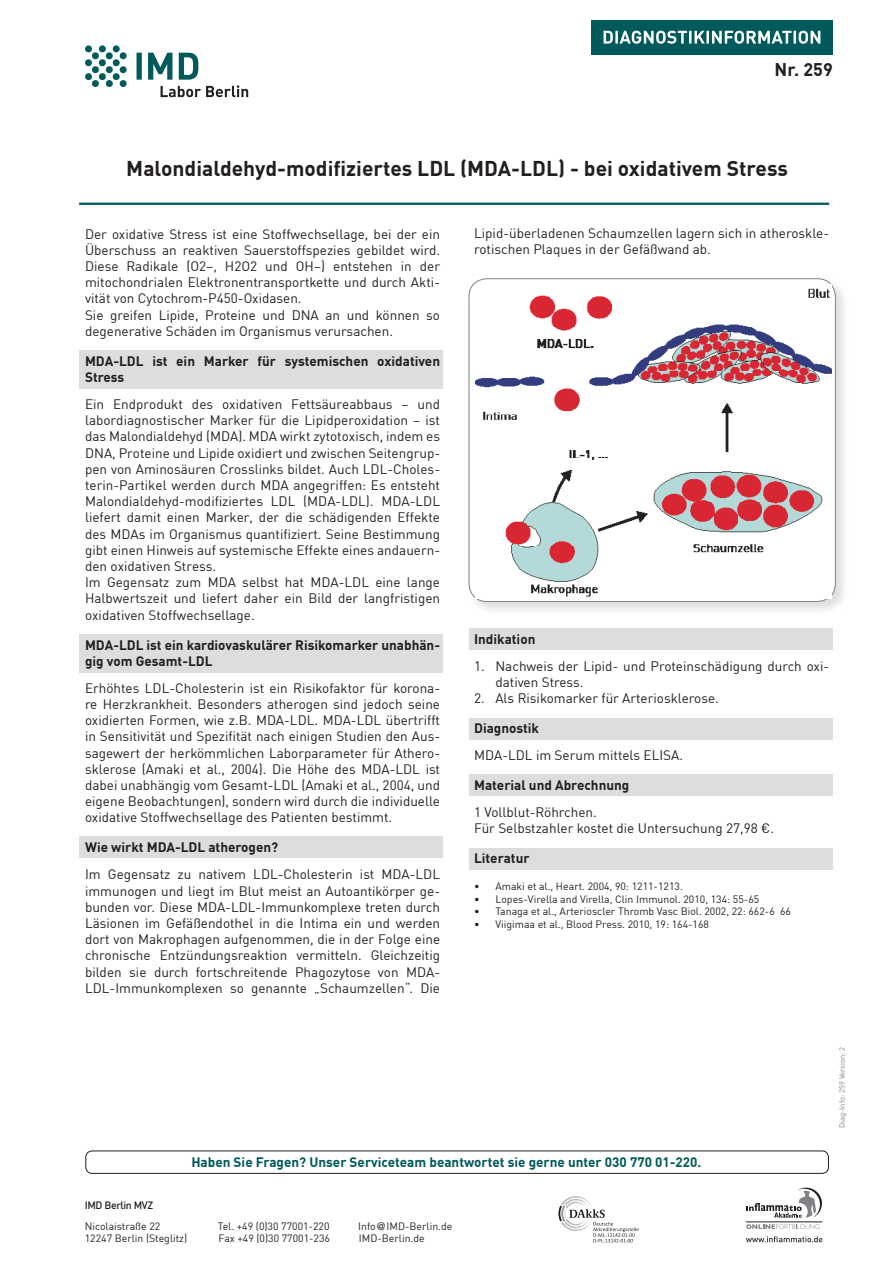
<style>
.page{position:relative;width:893px;height:1263px;background:#fff}
.page>*{position:absolute;margin:0;border:0;box-sizing:border-box;transform-origin:0 0}
.t1{font:700 21px "DIN Offc";color:#231f20}
.t2{font:700 18px "DIN Offc";color:#231f20}
.Literaturhinweise{font:13.5px/16.2px "DIN Offc";color:#231f20;text-align:justify}
.Literaturhinweise-2{font:700 13.5px/16.2px "DIN Offc";color:#231f20}
.t3{font:700 13.5px "DIN Offc";color:#00595a}
.Literaturhinweise-3{font:10.5px "DIN Offc";color:#231f20}
.t4{font:500 10.5px "DIN Offc";letter-spacing:-.035em;color:#231f20}
.t5{font:7.5px "DIN Offc";color:#808285}
.s1{font-family:"Helvetica"}
</style>
<div class="page">
<div style="left:469px;top:629px;width:363px;height:21px;background:#dcdddf"></div>
<div style="left:469px;top:718px;width:363px;height:22px;background:#dcdddf"></div>
<div style="left:469px;top:774px;width:363px;height:21px;background:#dcdddf"></div>
<div style="left:79px;top:836px;width:364px;height:22px;background:#dcdddf"></div>
<div style="left:469px;top:848px;width:363px;height:22px;background:#dcdddf"></div>
<div style="left:79px;top:350px;width:364px;height:38px;background:#dcdddf"></div>
<div style="left:79px;top:634px;width:364px;height:38px;background:#dcdddf"></div>
<div style="left:591px;top:20px;width:242px;height:34px;background:#00595a"></div>
<svg style="left:604px;top:31px;width:216px;height:13px"></svg>
<svg style="left:137px;top:53px;width:111px;height:44px"></svg>
<svg style="left:85px;top:45px;width:42px;height:42px"></svg>
<svg style="left:558px;top:1196px;width:81px;height:46px"></svg>
<svg style="left:746px;top:1236px;width:76px;height:6px"></svg>
<svg style="left:746px;top:1188px;width:76px;height:30px"></svg>
<svg style="left:746px;top:1224px;width:74px;height:5px"></svg>
<hr style="left:746px;top:1221px;width:76px;height:1px;background:#231f20">
<div style="left:85px;top:1150px;width:744px;height:24px;border:1px solid #231f20;border-radius:6px"></div>
<hr style="left:79px;top:203px;width:750px;height:2px;background:#00595a">
<div style="left:467px;top:276px;width:382px;height:340px;background:#231f20;opacity:.15"></div>
<div style="left:469px;top:279px;width:366px;height:322px;background:#fff;border-radius:18px"></div>
<div style="left:469px;top:279px;width:366px;height:323px;border:1px solid #808285;border-radius:18px"></div>
<img style="left:475px;top:284px;width:357px;height:314px">
<p class="t2" style="left:775px;top:58px;width:60px">Nr. 259</p>
<p class="t1" style="left:126px;top:155px;width:663px">Malondialdehyd-modifiziertes LDL (MDA-LDL) - bei oxidativem Stress</p>
<p class="Literaturhinweise" style="left:85px;top:225px;width:357px">Der oxidative Stress ist eine Stoffwechsellage, bei der ein Überschuss an reaktiven Sauerstoffspezies gebildet wird.<br>Diese Radikale (O2−, H2O2 und OH–) entstehen in der mitochondrialen Elektronentransportkette und durch Akti&shy;vität von Cytochrom-P450-Oxidasen.</p>
<p class="Literaturhinweise" style="left:85px;top:306px;width:357px">Sie greifen Lipide, Proteine und DNA an und können so degenerative Schäden im Organismus verursachen.</p>
<p class="Literaturhinweise-2" style="left:85px;top:352px;width:357px">MDA-LDL ist ein Marker für systemischen oxidativen<br>Stress</p>
<p class="Literaturhinweise" style="left:85px;top:396px;width:357px">Ein Endprodukt des oxidativen Fettsäureabbaus – und labordiagnostischer Marker für die Lipidperoxidation – ist das Malondialdehyd (MDA). MDA wirkt zytotoxisch, indem es DNA, Proteine und Lipide oxidiert und zwischen Seitengrup&shy;pen von Aminosäuren Crosslinks bildet. Auch LDL-Choles&shy;terin-Partikel werden durch MDA angegriffen: Es entsteht Malondialdehyd-modifiziertes LDL (MDA-LDL). MDA-LDL liefert damit einen Marker, der die schädigenden Effekte des MDAs im Organismus quantifiziert. Seine Bestimmung gibt einen Hinweis auf systemische Effekte eines andauern&shy;den oxidativen Stress.</p>
<p class="Literaturhinweise" style="left:85px;top:574px;width:357px">Im Gegensatz zum MDA selbst hat MDA-LDL eine lange Halbwertszeit und liefert daher ein Bild der langfristigen oxidativen Stoffwechsellage.</p>
<p class="Literaturhinweise-2" style="left:85px;top:636px;width:357px">MDA-LDL ist ein kardiovaskulärer Risikomarker unabhän&shy;gig vom Gesamt-LDL</p>
<p class="Literaturhinweise" style="left:85px;top:679px;width:357px">Erhöhtes LDL-Cholesterin ist ein Risikofaktor für korona&shy;re Herzkrankheit. Besonders atherogen sind jedoch seine oxidierten Formen, wie z.B. MDA-LDL. MDA-LDL übertrifft in Sensitivität und Spezifität nach einigen Studien den Aus&shy;sagewert der herkömmlichen Laborparameter für Athero&shy;sklerose (Amaki et al., 2004). Die Höhe des MDA-LDL ist dabei unabhängig vom Gesamt-LDL (Amaki et al., 2004, und eigene Beobachtungen), sondern wird durch die individuelle oxidative Stoffwechsellage des Patienten bestimmt.</p>
<p class="Literaturhinweise-2" style="left:85px;top:839px;width:195px">Wie wirkt MDA-LDL atherogen?</p>
<p class="Literaturhinweise" style="left:85px;top:866px;width:357px">Im Gegensatz zu nativem LDL-Cholesterin ist MDA-LDL immunogen und liegt im Blut meist an Autoantikörper ge&shy;bunden vor. Diese MDA-LDL-Immunkomplexe treten durch Läsionen im Gefäßendothel in die Intima ein und werden dort von Makrophagen aufgenommen, die in der Folge eine chronische Entzündungsreaktion vermitteln. Gleichzeitig bilden sie durch fortschreitende Phagozytose von MDA-LDL-Immunkomplexen so genannte „Schaumzellen“. Die</p>
<p class="Literaturhinweise" style="left:474px;top:225px;width:357px">Lipid-überladenen Schaumzellen lagern sich in atheroskle&shy;rotischen Plaques in der Gefäßwand ab.</p>
<p class="Literaturhinweise-2" style="left:474px;top:630px;width:63px">Indikation</p>
<p class="Literaturhinweise" style="left:495px;top:657px;width:335px;text-indent:-21px">1. Nachweis der Lipid- und Proteinschädigung durch oxi&shy;dativen Stress.</p>
<p class="Literaturhinweise" style="left:474px;top:690px;width:246px">2. Als Risikomarker für Arteriosklerose.</p>
<p class="Literaturhinweise-2" style="left:474px;top:719px;width:67px">Diagnostik</p>
<p class="Literaturhinweise" style="left:474px;top:747px;width:210px">MDA-LDL im Serum mittels ELISA.</p>
<p class="Literaturhinweise-2" style="left:474px;top:776px;width:157px">Material und Abrechnung</p>
<p class="Literaturhinweise" style="left:474px;top:804px;width:124px">1 Vollblut-Röhrchen.</p>
<p class="Literaturhinweise" style="left:474px;top:820px;width:301px">Für Selbstzahler kostet die Untersuchung 27,98 €.</p>
<p class="Literaturhinweise-2" style="left:474px;top:850px;width:57px">Literatur</p>
<p class="Literaturhinweise-3" style="left:474px;top:880px;width:210px">• Amaki et al., Heart. 2004, 90: 1211-1213.</p>
<p class="Literaturhinweise-3" style="left:474px;top:892px;width:287px">• Lopes-Virella and Virella, Clin Immunol. 2010, 134: 55-65</p>
<p class="Literaturhinweise-3" style="left:474px;top:905px;width:318px">• Tanaga et al., Arterioscler Thromb Vasc Biol. 2002, 22: 662-6 66</p>
<p class="Literaturhinweise-3" style="left:474px;top:918px;width:236px">• Viigimaa et al., Blood Press. 2010, 19: 164-168</p>
<p class="t3" style="left:191px;top:1154px;width:511px">Haben Sie Fragen? Unser Serviceteam beantwortet sie gerne unter 030 770 01-220.</p>
<p class="t4" style="left:85px;top:1199px;width:70px">IMD Berlin MVZ</p>
<p class="Literaturhinweise-3" style="left:85px;top:1219px;width:77px">Nicolaistraße 22</p>
<p class="Literaturhinweise-3" style="left:218px;top:1219px;width:113px">Tel. +49 (0)30 77001-220</p>
<p class="Literaturhinweise-3" style="left:358px;top:1219px;width:96px">Info<span class="s1">@</span>IMD-Berlin.de</p>
<p class="Literaturhinweise-3" style="left:85px;top:1231px;width:104px">12247 Berlin (Steglitz)</p>
<p class="Literaturhinweise-3" style="left:219px;top:1231px;width:113px">Fax +49 (0)30 77001-236</p>
<p class="Literaturhinweise-3" style="left:359px;top:1231px;width:67px">IMD-Berlin.de</p>
<p class="t5" style="left:837px;top:1128px;width:83px;rotate:-90deg">Diag-Info: 259 Version: 2</p>
</div>
